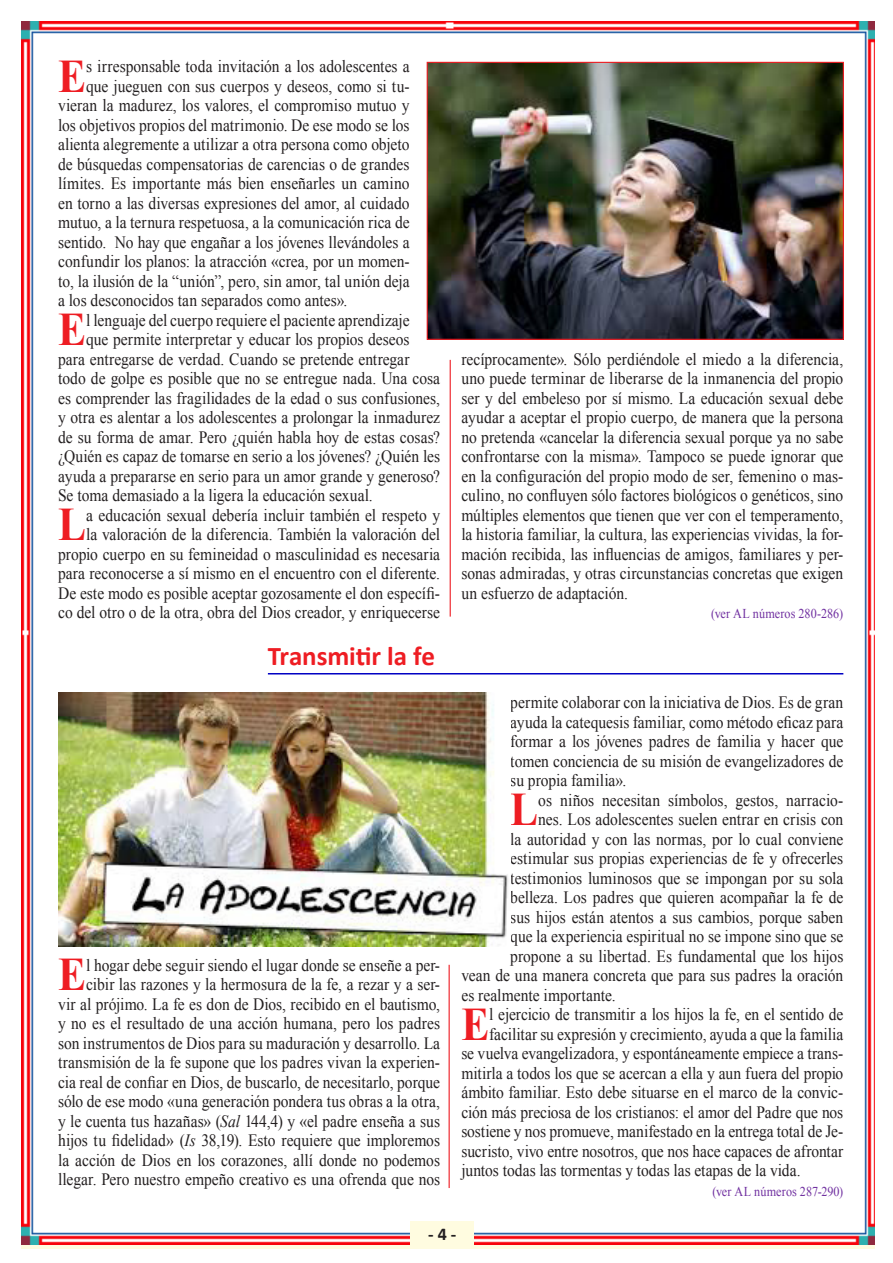
<style>
.page{position:relative;width:893px;height:1263px;background:#fff}
.page>*{position:absolute;margin:0;border:0;box-sizing:border-box;transform-origin:0 0}
.Texto{font:700 46.65px "Times New Roman";color:#ee1d23;scale:.9 1}
.Títulos{font:700 27px "Calibri";letter-spacing:-.005em;color:#ee1d23}
.t1{font:700 18px "Calibri";color:#231f20}
.Texto-2{font:17.25px/19.5px "Times New Roman";color:#231f20;text-align:right;scale:.9 1}
.Texto-3{font:13.5px "Times New Roman";letter-spacing:.005em;color:#7030a0;scale:.9 1}
.s1{font-style:italic}
</style>
<div class="page">
<img style="left:21px;top:21px;width:853px;height:1224px">
<div style="left:411px;top:1221px;width:63px;height:24px;background:#fffce0"></div>
<hr style="left:268px;top:673px;width:575px;height:1px;background:#0000c3">
<img style="left:429px;top:64px;width:413px;height:274px">
<div style="left:427px;top:62px;width:417px;height:278px;border:1px solid #ee1d23"></div>
<img style="left:58px;top:692px;width:452px;height:254px">
<hr style="left:449px;top:965px;width:1px;height:223px;background:#ee1d23">
<hr style="left:450px;top:360px;width:1px;height:257px;background:#ee1d23">
<p class="Texto" style="left:58px;top:44px;width:33px">E</p>
<p class="Texto-2" style="left:86px;top:57px;width:361px">s irresponsable toda invitación a los adolescentes a</p>
<p class="Texto-2" style="left:86px;top:76px;width:361px">que jueguen con sus cuerpos y deseos, como si tu-</p>
<p class="Texto-2" style="left:58px;top:96px;width:392px">vieran la madurez, los valores, el compromiso mutuo y</p>
<p class="Texto-2" style="left:58px;top:115px;width:392px">los objetivos propios del matrimonio. De ese modo se los</p>
<p class="Texto-2" style="left:58px;top:135px;width:392px">alienta alegremente a utilizar a otra persona como objeto</p>
<p class="Texto-2" style="left:58px;top:154px;width:392px">de búsquedas compensatorias de carencias o de grandes</p>
<p class="Texto-2" style="left:58px;top:174px;width:392px">límites. Es importante más bien enseñarles un camino</p>
<p class="Texto-2" style="left:58px;top:193px;width:392px">en torno a las diversas expresiones del amor, al cuidado</p>
<p class="Texto-2" style="left:58px;top:213px;width:392px">mutuo, a la ternura respetuosa, a la comunicación rica de</p>
<p class="Texto-2" style="left:58px;top:232px;width:392px">sentido. No hay que engañar a los jóvenes llevándoles a</p>
<p class="Texto-2" style="left:58px;top:252px;width:392px">confundir los planos: la atracción «crea, por un momen-</p>
<p class="Texto-2" style="left:58px;top:271px;width:392px">to, la ilusión de la “unión”, pero, sin amor, tal unión deja</p>
<p class="Texto-2" style="left:58px;top:291px;width:323px">a los desconocidos tan separados como antes».</p>
<p class="Texto" style="left:58px;top:298px;width:33px">E</p>
<p class="Texto-2" style="left:86px;top:310px;width:361px">l lenguaje del cuerpo requiere el paciente aprendizaje</p>
<p class="Texto-2" style="left:86px;top:330px;width:361px">que permite interpretar y educar los propios deseos</p>
<p class="Texto-2" style="left:58px;top:349px;width:392px">para entregarse de verdad. Cuando se pretende entregar</p>
<p class="Texto-2" style="left:58px;top:369px;width:426px">todo de golpe es posible que no se entregue nada. Una cosa</p>
<p class="Texto-2" style="left:58px;top:388px;width:426px">es comprender las fragilidades de la edad o sus confusiones,</p>
<p class="Texto-2" style="left:58px;top:408px;width:426px">y otra es alentar a los adolescentes a prolongar la inmadurez</p>
<p class="Texto-2" style="left:58px;top:427px;width:426px">de su forma de amar. Pero ¿quién habla hoy de estas cosas?</p>
<p class="Texto-2" style="left:58px;top:447px;width:426px">¿Quién es capaz de tomarse en serio a los jóvenes? ¿Quién les</p>
<p class="Texto-2" style="left:58px;top:466px;width:426px">ayuda a prepararse en serio para un amor grande y generoso?</p>
<p class="Texto-2" style="left:58px;top:486px;width:351px">Se toma demasiado a la ligera la educación sexual.</p>
<p class="Texto" style="left:58px;top:493px;width:33px">L</p>
<p class="Texto-2" style="left:58px;top:505px;width:426px">a educación sexual debería incluir también el respeto y<br>la valoración de la diferencia. También la valoración del propio cuerpo en su femineidad o masculinidad es necesaria para reconocerse a sí mismo en el encuentro con el diferente.<br>De este modo es posible aceptar gozosamente el don específi&shy;co del otro o de la otra, obra del Dios creador, y enriquecerse</p>
<p class="Títulos" style="left:268px;top:638px;width:169px">Transmitir la fe</p>
<p class="Texto-2" style="left:58px;top:955px;width:426px">l hogar debe seguir siendo el lugar donde se enseñe a per&shy;cibir las razones y la hermosura de la fe, a rezar y a ser-<br>vir al prójimo. La fe es don de Dios, recibido en el bautismo, y no es el resultado de una acción humana, pero los padres son instrumentos de Dios para su maduración y desarrollo. La transmisión de la fe supone que los padres vivan la experien&shy;cia real de confiar en Dios, de buscarlo, de necesitarlo, porque sólo de ese modo «una generación pondera tus obras a la otra, y le cuenta tus hazañas» (<span class="s1">Sal</span> 144,4) y «el padre enseña a sus hijos tu fidelidad» (<span class="s1">Is</span> 38,19). Esto requiere que imploremos la acción de Dios en los corazones, allí donde no podemos llegar. Pero nuestro empeño creativo es una ofrenda que nos</p>
<p class="Texto" style="left:58px;top:942px;width:33px">E</p>
<p class="Texto-2" style="left:461px;top:349px;width:426px;text-align:justify">recíprocamente». Sólo perdiéndole el miedo a la diferencia, uno puede terminar de liberarse de la inmanencia del propio ser y del embeleso por sí mismo. La educación sexual debe ayudar a aceptar el propio cuerpo, de manera que la persona no pretenda «cancelar la diferencia sexual porque ya no sabe confrontarse con la misma». Tampoco se puede ignorar que en la configuración del propio modo de ser, femenino o mas&shy;culino, no confluyen sólo factores biológicos o genéticos, sino múltiples elementos que tienen que ver con el temperamento, la historia familiar, la cultura, las experiencias vividas, la for&shy;mación recibida, las influencias de amigos, familiares y per&shy;sonas admiradas, y otras circunstancias concretas que exigen un esfuerzo de adaptación.</p>
<p class="Texto-3" style="left:711px;top:604px;width:148px">(ver AL números 280-286)</p>
<p class="Texto-2" style="left:510px;top:692px;width:372px;text-align:justify">permite colaborar con la iniciativa de Dios. Es de gran ayuda la catequesis familiar, como método eficaz para formar a los jóvenes padres de familia y hacer que tomen conciencia de su misión de evangelizadores de su propia familia».</p>
<p class="Texto" style="left:510px;top:777px;width:33px">L</p>
<p class="Texto-2" style="left:538px;top:790px;width:340px">os niños necesitan símbolos, gestos, narracio-</p>
<p class="Texto-2" style="left:538px;top:809px;width:340px">nes. Los adolescentes suelen entrar en crisis con</p>
<p class="Texto-2" style="left:510px;top:829px;width:372px">la autoridad y con las normas, por lo cual conviene</p>
<p class="Texto-2" style="left:510px;top:848px;width:372px">estimular sus propias experiencias de fe y ofrecerles</p>
<p class="Texto-2" style="left:510px;top:868px;width:372px">testimonios luminosos que se impongan por su sola</p>
<p class="Texto-2" style="left:510px;top:887px;width:372px">belleza. Los padres que quieren acompañar la fe de</p>
<p class="Texto-2" style="left:510px;top:907px;width:372px">sus hijos están atentos a sus cambios, porque saben</p>
<p class="Texto-2" style="left:510px;top:926px;width:372px">que la experiencia espiritual no se impone sino que se</p>
<p class="Texto-2" style="left:510px;top:946px;width:372px">propone a su libertad. Es fundamental que los hijos</p>
<p class="Texto-2" style="left:461px;top:965px;width:426px">vean de una manera concreta que para sus padres la oración</p>
<p class="Texto-2" style="left:461px;top:985px;width:173px">es realmente importante.</p>
<p class="Texto" style="left:461px;top:992px;width:33px">E</p>
<p class="Texto-2" style="left:489px;top:1004px;width:395px">l ejercicio de transmitir a los hijos la fe, en el sentido de</p>
<p class="Texto-2" style="left:489px;top:1024px;width:395px">facilitar su expresión y crecimiento, ayuda a que la familia</p>
<p class="Texto-2" style="left:461px;top:1043px;width:426px">se vuelva evangelizadora, y espontáneamente empiece a trans-</p>
<p class="Texto-2" style="left:461px;top:1063px;width:426px">mitirla a todos los que se acercan a ella y aun fuera del propio</p>
<p class="Texto-2" style="left:461px;top:1082px;width:426px">ámbito familiar. Esto debe situarse en el marco de la convic-</p>
<p class="Texto-2" style="left:461px;top:1102px;width:426px">ción más preciosa de los cristianos: el amor del Padre que nos</p>
<p class="Texto-2" style="left:461px;top:1121px;width:426px">sostiene y nos promueve, manifestado en la entrega total de Je-</p>
<p class="Texto-2" style="left:461px;top:1141px;width:426px">sucristo, vivo entre nosotros, que nos hace capaces de afrontar</p>
<p class="Texto-2" style="left:461px;top:1160px;width:378px">juntos todas las tormentas y todas las etapas de la vida.</p>
<p class="Texto-3" style="left:712px;top:1182px;width:147px">(ver AL números 287-290)</p>
<p class="t1" style="left:428px;top:1222px;width:30px">- 4 -</p>
</div>
